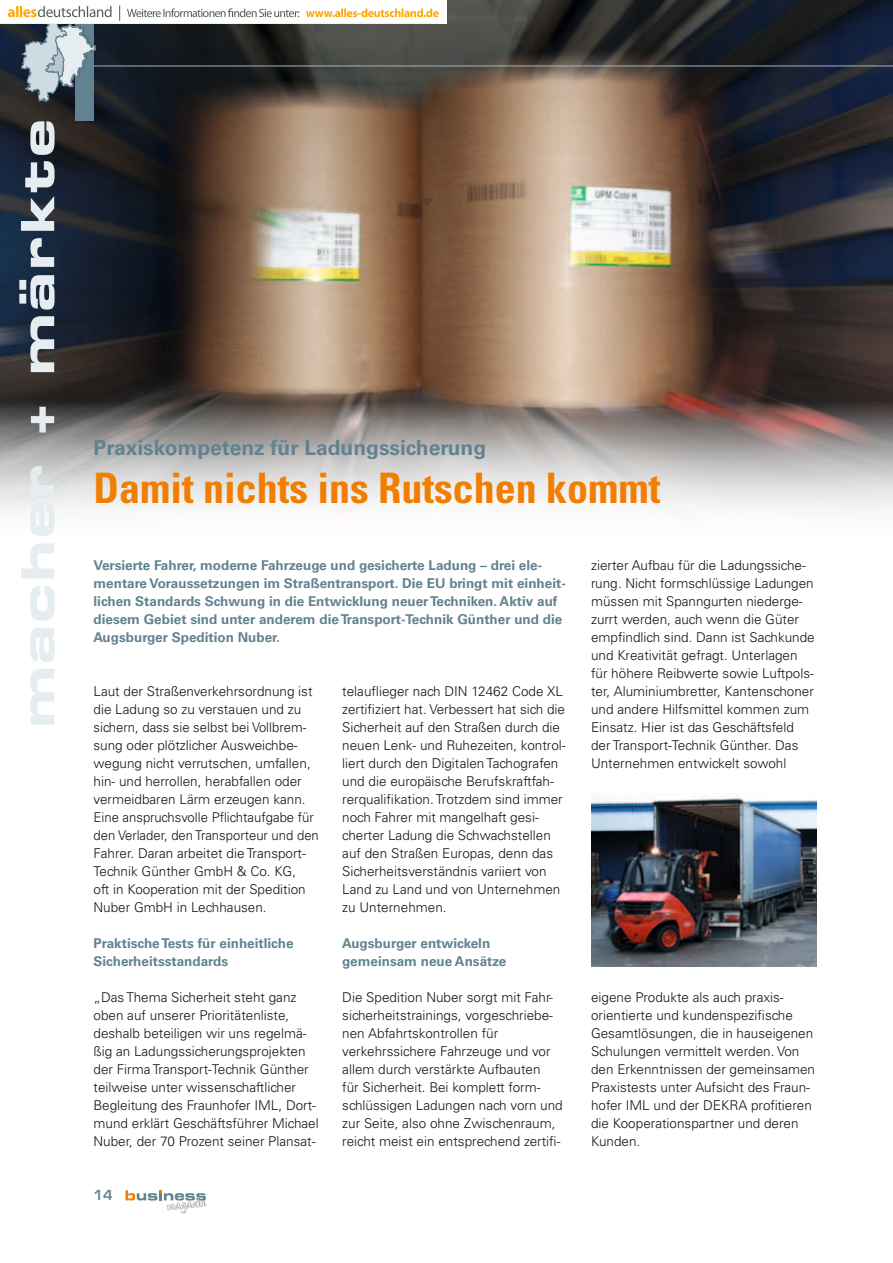
<style>
.page{position:relative;width:893px;height:1263px;background:#fff}
.page>*{position:absolute;margin:0;border:0;box-sizing:border-box;transform-origin:0 0}
.t1{font:45.9px "Eurostile LT Std Bold Ex 2";letter-spacing:.04em;color:#e6edf1;scale:1.11 1}
.t2{font:700 condensed 42px "Univers LT Std";color:#f17e00}
.t3{font:700 21px "Univers LT Std";color:#628292}
.t4{font:300 13.5px/18px "Univers LT Std";color:#131413}
.t5{font:700 13.5px/18px "Univers LT Std";color:#628292}
.t6{font:600 13.5px "Eurostile LT Std";color:#628292}
</style>
<div class="page">
<img style="left:0;top:0;width:893px;height:514px">
<div style="left:76px;top:0;width:18px;height:120px;background:#628292"></div>
<div style="left:19px;top:19px;width:79px;height:85px;background:#131413;opacity:.8"></div>
<svg style="left:21px;top:24px;width:75px;height:78px"></svg>
<div style="left:166px;top:1198px;width:41px;height:15px;background:#131413;opacity:.75"></div>
<svg style="left:125px;top:1190px;width:81px;height:22px"></svg>
<hr style="left:94px;top:66px;width:799px;height:1px;background:#9fb5c1">
<img style="left:591px;top:794px;width:225px;height:172px">
<img style="left:0;top:0;width:446px;height:24px">
<h1 class="t1" style="left:5px;top:728px;width:550px;rotate:-90deg">macher + märkte</h1>
<h3 class="t3" style="left:94px;top:435px;width:394px">Praxiskompetenz für Ladungssicherung</h3>
<h2 class="t2" style="left:94px;top:462px;width:568px">Damit nichts ins Rutschen kommt</h2>
<p class="t5" style="left:94px;top:557px;width:474px">Versierte Fahrer, moderne Fahrzeuge und gesicherte Ladung – drei ele&shy;mentare Voraussetzungen im Straßentransport. Die EU bringt mit einheit&shy;lichen Standards Schwung in die Entwicklung neuer Techniken. Aktiv auf diesem Gebiet sind unter anderem die Transport-Technik Günther und die Augsburger Spedition Nuber.</p>
<p class="t4" style="left:94px;top:682px;width:227px">Laut der Straßenverkehrsordnung ist die Ladung so zu verstauen und zu sichern, dass sie selbst bei Vollbrem&shy;sung oder plötzlicher Ausweichbe&shy;wegung nicht verrutschen, umfallen, hin- und herrollen, herabfallen oder vermeidbaren Lärm erzeugen kann.<br>Eine anspruchsvolle Pflichtaufgabe für den Verlader, den Transporteur und den Fahrer. Daran arbeitet die Transport-Technik Günther GmbH &amp; Co. KG,<br>oft in Kooperation mit der Spedition Nuber GmbH in Lechhausen.</p>
<p class="t5" style="left:94px;top:935px;width:201px">Praktische Tests für einheitliche<br>Sicherheitsstandards</p>
<p class="t4" style="left:94px;top:988px;width:227px">„Das Thema Sicherheit steht ganz oben auf unserer Prioritätenliste, deshalb beteiligen wir uns regelmä&shy;ßig an Ladungssicherungsprojekten der Firma Transport-Technik Günther teilweise unter wissenschaftlicher Begleitung des Fraunhofer IML, Dort&shy;mund erklärt Geschäftsführer Michael Nuber, der 70 Prozent seiner Plansat-</p>
<p class="t6" style="left:94px;top:1187px;width:21px">14</p>
<p class="t4" style="left:342px;top:682px;width:225px">telauflieger nach DIN 12462 Code XL zertifiziert hat. Verbessert hat sich die Sicherheit auf den Straßen durch die neuen Lenk- und Ruhezeiten, kontrol&shy;liert durch den Digitalen Tachografen und die europäische Berufskraftfah&shy;rerqualifikation. Trotzdem sind immer noch Fahrer mit mangelhaft gesi&shy;cherter Ladung die Schwachstellen auf den Straßen Europas, denn das Sicherheitsverständnis variiert von Land zu Land und von Unternehmen zu Unternehmen.</p>
<p class="t5" style="left:342px;top:935px;width:166px">Augsburger entwickeln gemeinsam neue Ansätze</p>
<p class="t4" style="left:342px;top:988px;width:222px">Die Spedition Nuber sorgt mit Fahr&shy;sicherheitstrainings, vorgeschriebe&shy;nen Abfahrtskontrollen für verkehrssichere Fahrzeuge und vor allem durch verstärkte Aufbauten<br>für Sicherheit. Bei komplett form&shy;schlüssigen Ladungen nach vorn und zur Seite, also ohne Zwischenraum, reicht meist ein entsprechend zertifi-</p>
<p class="t4" style="left:591px;top:556px;width:225px">zierter Aufbau für die Ladungssiche&shy;rung. Nicht formschlüssige Ladungen müssen mit Spanngurten niederge&shy;zurrt werden, auch wenn die Güter empfindlich sind. Dann ist Sachkunde und Kreativität gefragt. Unterlagen für höhere Reibwerte sowie Luftpols&shy;ter, Aluminiumbretter, Kantenschoner und andere Hilfsmittel kommen zum Einsatz. Hier ist das Geschäftsfeld der Transport-Technik Günther. Das Unternehmen entwickelt sowohl</p>
<p class="t4" style="left:591px;top:988px;width:226px">eigene Produkte als auch praxis&shy;orientierte und kundenspezifische<br>Gesamtlösungen, die in hauseigenen<br>Schulungen vermittelt werden. Von den Erkenntnissen der gemeinsamen<br>Praxistests unter Aufsicht des Fraun&shy;hofer IML und der DEKRA profitieren die Kooperationspartner und deren<br>Kunden.</p>
</div>
